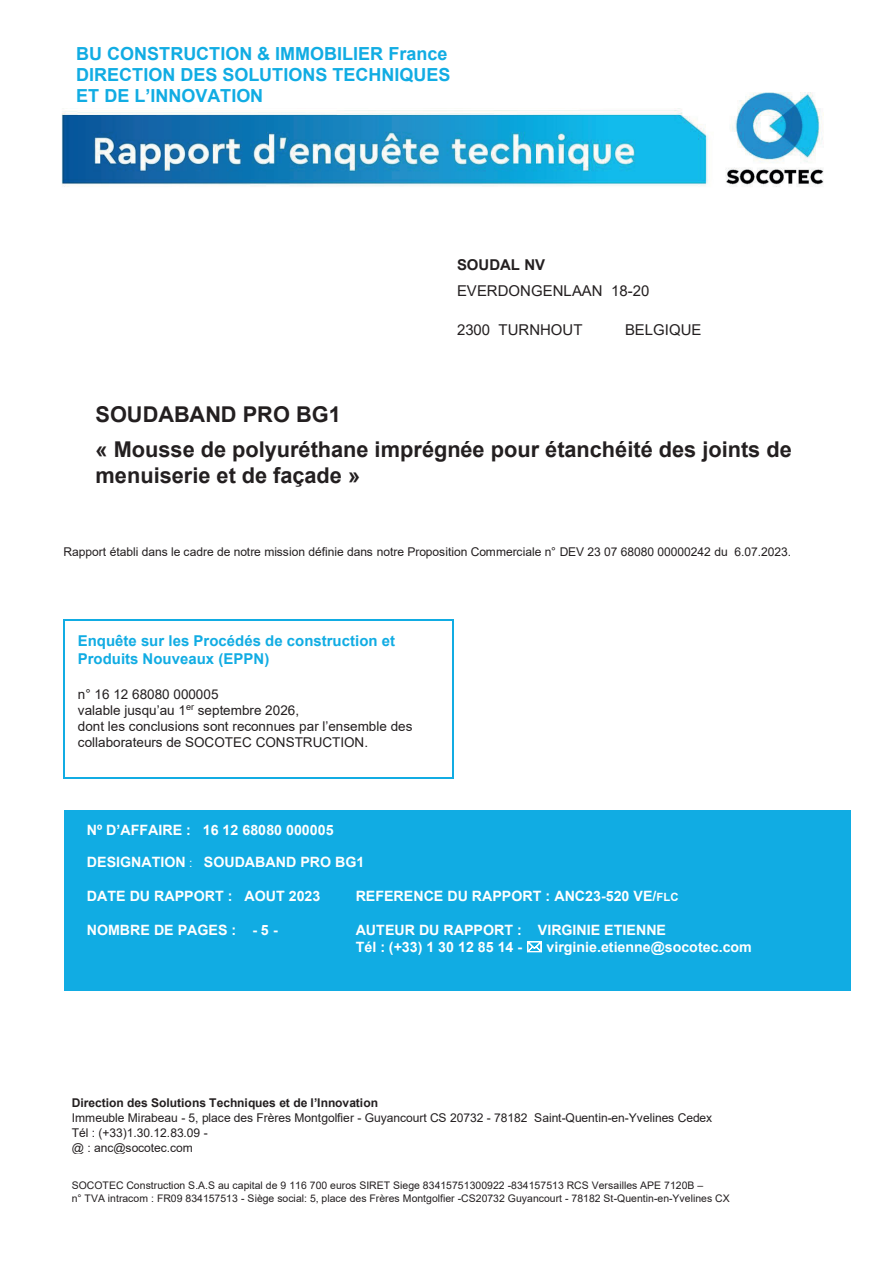
<style>
.page{position:relative;width:893px;height:1263px;background:#fff}
.page>*{position:absolute;margin:0;border:0;box-sizing:border-box;transform-origin:0 0}
.t1{font:700 21.75px/35.1px "Arial";color:#231f20}
.t2{font:700 18px/20.7px "Arial";color:#11ace3}
.t3{font:700 15px/18px "Arial";color:#11ace3}
.t4{font:15px "Arial";color:#231f20}
.t5{font:700 15px "Arial";color:#231f20}
.t6{font:700 14.25px/17.1px "Arial";color:#fff}
.t7{font:13.5px/16.2px "Arial";letter-spacing:.005em;color:#231f20}
.t8{font:12px/15px "Arial";letter-spacing:-.005em;color:#231f20}
.t9{font:700 12px "Arial";color:#231f20}
.t10{font:10.5px/12.6px "Arial";color:#231f20}
.s1{font-weight:400;font-size:12px}
.s2{font-size:11.4px}
</style>
<div class="page">
<img style="left:61px;top:92px;width:763px;height:95px">
<svg style="left:64px;top:619px;width:1px;height:13px"></svg>
<hr style="left:65px;top:619px;width:387px;height:2px;background:#11ace3">
<svg style="left:452px;top:619px;width:2px;height:13px"></svg>
<hr style="left:64px;top:632px;width:1px;height:145px;background:#11ace3">
<hr style="left:65px;top:777px;width:387px;height:2px;background:#11ace3">
<hr style="left:452px;top:632px;width:2px;height:145px;background:#11ace3">
<div style="left:64px;top:810px;width:786px;height:181px;background:#11ace3"></div>
<h2 class="t2" style="left:76px;top:44px;width:376px">BU CONSTRUCTION &amp; IMMOBILIER France<br>DIRECTION DES SOLUTIONS TECHNIQUES<br>ET DE L’INNOVATION</h2>
<p class="t5" style="left:457px;top:254px;width:90px">SOUDAL NV</p>
<p class="t4" style="left:457px;top:281px;width:194px">EVERDONGENLAAN 18-20</p>
<p class="t4" style="left:457px;top:320px;width:127px">2300 TURNHOUT</p>
<p class="t4" style="left:625px;top:320px;width:78px">BELGIQUE</p>
<h1 class="t1" style="left:96px;top:397px;width:698px">SOUDABAND PRO BG1<br>« Mousse de polyuréthane imprégnée pour étanchéité des joints de</h1>
<h1 class="t1" style="left:96px;top:458px;width:266px">menuiserie et de façade »</h1>
<p class="t8" style="left:64px;top:544px;width:729px">Rapport établi dans le cadre de notre mission définie dans notre Proposition Commerciale n° DEV 23 07 68080 00000242 du 6.07.2023.</p>
<p class="t3" style="left:78px;top:632px;width:319px">Enquête sur les Procédés de construction et<br>Produits Nouveaux (EPPN)</p>
<p class="t7" style="left:78px;top:686px;width:336px">n° 16 12 68080 000005<br>valable jusqu’au 1<sup>er</sup> septembre 2026,<br>dont les conclusions sont reconnues par l’ensemble des collaborateurs de SOCOTEC CONSTRUCTION.</p>
<p class="t6" style="left:87px;top:821px;width:248px">Nº D’AFFAIRE : 16 12 68080 000005</p>
<p class="t6" style="left:87px;top:853px;width:279px">DESIGNATION <span class="s1">:</span> SOUDABAND PRO BG1</p>
<p class="t6" style="left:87px;top:887px;width:235px">DATE DU RAPPORT : AOUT 2023</p>
<p class="t6" style="left:87px;top:921px;width:192px">NOMBRE DE PAGES : - 5 -</p>
<p class="t6" style="left:356px;top:887px;width:324px">REFERENCE DU RAPPORT : ANC23-520 VE/<span class="s2">FLC</span></p>
<p class="t6" style="left:356px;top:921px;width:312px">AUTEUR DU RAPPORT : VIRGINIE ETIENNE<br>Tél : (+33) 1 30 12 85 14 -</p>
<p class="t6" style="left:546px;top:938px;width:207px">virginie.etienne@socotec.com</p>
<p class="t9" style="left:72px;top:1094px;width:308px">Direction des Solutions Techniques et de l’Innovation</p>
<p class="t8" style="left:72px;top:1110px;width:642px">Immeuble Mirabeau - 5, place des Frères Montgolfier - Guyancourt CS 20732 - 78182 Saint-Quentin-en-Yvelines Cedex<br>Tél : (+33)1.30.12.83.09 -<br>@ : anc@socotec.com</p>
<p class="t10" style="left:72px;top:1179px;width:659px">SOCOTEC Construction S.A.S au capital de 9 116 700 euros SIRET Siege 83415751300922 -834157513 RCS Versailles APE 7120B –<br>n° TVA intracom : FR09 834157513 - Siège social: 5, place des Frères Montgolfier -CS20732 Guyancourt - 78182 St-Quentin-en-Yvelines CX</p>
</div>
